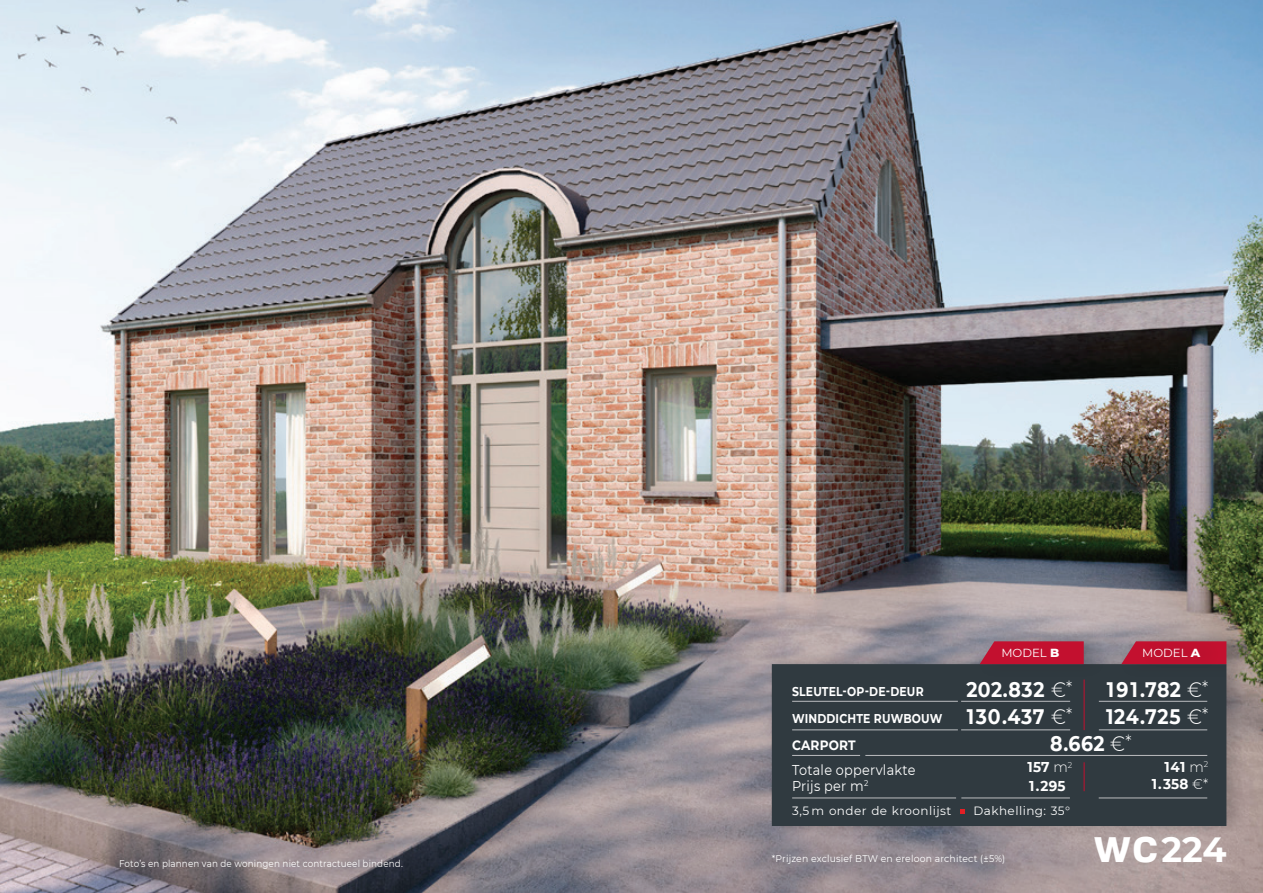
<style>
.page{position:relative;width:1263px;height:893px;background:#fff}
.page>*{position:absolute;margin:0;border:0;box-sizing:border-box;transform-origin:0 0}
.t1{font:700 47.1px "Familiar Pro";color:#fff}
.t2{font:700 34.95px "Montserrat";color:#fff}
.t3{font:700 21px/27px "Montserrat";letter-spacing:.035em;color:#fff;scale:.9 1}
.t4{font:14.25px/15.9px "Montserrat";letter-spacing:.02em;color:#fff;scale:.9 1}
.t5{font:700 14.25px/17.5px "Montserrat";letter-spacing:.02em;color:#fff;text-align:right;scale:.95 1}
.t6{font:700 13.5px "Montserrat";letter-spacing:.015em;color:#fff;scale:.9 1}
.t7{font:700 12.75px/27px "Montserrat";letter-spacing:.015em;color:#fff;scale:.85 1}
.t8{font:12px "Montserrat";letter-spacing:.035em;color:#fff}
.t9{font:11.7px "Montserrat";color:#fff}
.t10{font:9.75px "Montserrat";letter-spacing:.015em;color:#fff;scale:.9 1}
.t11{font:9.75px "Montserrat";letter-spacing:.015em;color:#fff;scale:.95 1}
.s1{font-weight:800;font-size:12px}
.s2{font-weight:300}
.s3{font-weight:300;font-size:18px}
</style>
<div class="page">
<img style="left:0;top:0;width:1263px;height:893px">
<div style="left:765px;top:649px;width:484px;height:191px;background:#231f20;opacity:.24"></div>
<div style="left:772px;top:664px;width:454px;height:162px;background:#303a40"></div>
<hr style="left:792px;top:701px;width:166px;height:1px;background:#bcbdc0">
<hr style="left:792px;top:730px;width:166px;height:1px;background:#bcbdc0">
<hr style="left:792px;top:755px;width:68px;height:1px;background:#bcbdc0">
<div style="left:975px;top:627px;width:132px;height:52px;background:#231f20;opacity:.24"></div>
<svg style="left:980px;top:641px;width:104px;height:23px;background:#be1a37"></svg>
<div style="left:1118px;top:627px;width:131px;height:51px;background:#231f20;opacity:.24"></div>
<svg style="left:1121px;top:641px;width:105px;height:23px"></svg>
<hr style="left:1084px;top:679px;width:1px;height:51px;background:#c3102f">
<div style="left:1137px;top:635px;width:85px;height:37px;background:#231f20;opacity:.24"></div>
<hr style="left:1099px;top:701px;width:108px;height:1px;background:#bcbdc0">
<hr style="left:1099px;top:730px;width:108px;height:1px;background:#bcbdc0">
<hr style="left:961px;top:701px;width:109px;height:1px;background:#bcbdc0">
<hr style="left:961px;top:730px;width:109px;height:1px;background:#bcbdc0">
<hr style="left:865px;top:755px;width:342px;height:1px;background:#bcbdc0">
<svg style="left:1084px;top:762px;width:1px;height:29px"></svg>
<hr style="left:792px;top:798px;width:164px;height:1px;background:#bcbdc0">
<hr style="left:1099px;top:798px;width:108px;height:1px;background:#bcbdc0">
<hr style="left:961px;top:798px;width:109px;height:1px;background:#bcbdc0">
<svg style="left:960px;top:809px;width:5px;height:4px"></svg>
<p class="t10" style="left:119px;top:859px;width:317px">Foto’s en plannen van de woningen niet contractueel bindend.</p>
<h3 class="t7" style="left:792px;top:677px;width:178px">SLEUTEL-OP-DE-DEUR<br>WINDDICHTE RUWBOUW</h3>
<h3 class="t6" style="left:792px;top:735px;width:72px">CARPORT</h3>
<h3 class="t4" style="left:792px;top:763px;width:138px">Totale oppervlakte<br>Prijs per m<sup>2</sup></h3>
<p class="t9" style="left:1001px;top:649px;width:60px">MODEL <span class="s1">B</span></p>
<p class="t9" style="left:1142px;top:649px;width:59px">MODEL <span class="s1">A</span></p>
<h3 class="t3" style="left:1106px;top:675px;width:115px">191.782 <span class="s2">€</span><span class="s3">*<br></span>124.725 <span class="s2">€</span><span class="s3">*</span></h3>
<h3 class="t5" style="left:1152px;top:758px;width:61px">141 <span class="s2">m</span><sup>2<br></sup>1.358 <span class="s2">€*</span></h3>
<h3 class="t3" style="left:966px;top:675px;width:119px">202.832 <span class="s2">€</span><span class="s3">*</span></h3>
<h3 class="t3" style="left:967px;top:702px;width:119px">130.437 <span class="s2">€</span><span class="s3">*</span></h3>
<h3 class="t3" style="left:1050px;top:729px;width:92px">8.662 <span class="s2">€</span><span class="s3">*</span></h3>
<h3 class="t5" style="left:1027px;top:759px;width:49px">157 <span class="s2">m</span><sup>2</sup></h3>
<h3 class="t5" style="left:1029px;top:777px;width:40px">1.295</h3>
<p class="t8" style="left:792px;top:802px;width:161px">3,5 m onder de kroonlijst</p>
<p class="t8" style="left:973px;top:806px;width:98px">Dakhelling: 35°</p>
<p class="t11" style="left:772px;top:854px;width:247px">*Prijzen exclusief BTW en ereloon architect (±5%)</p>
<h1 class="t1" style="left:1094px;top:818px;width:66px">wc</h1>
<h2 class="t2" style="left:1161px;top:830px;width:67px">224</h2>
</div>
